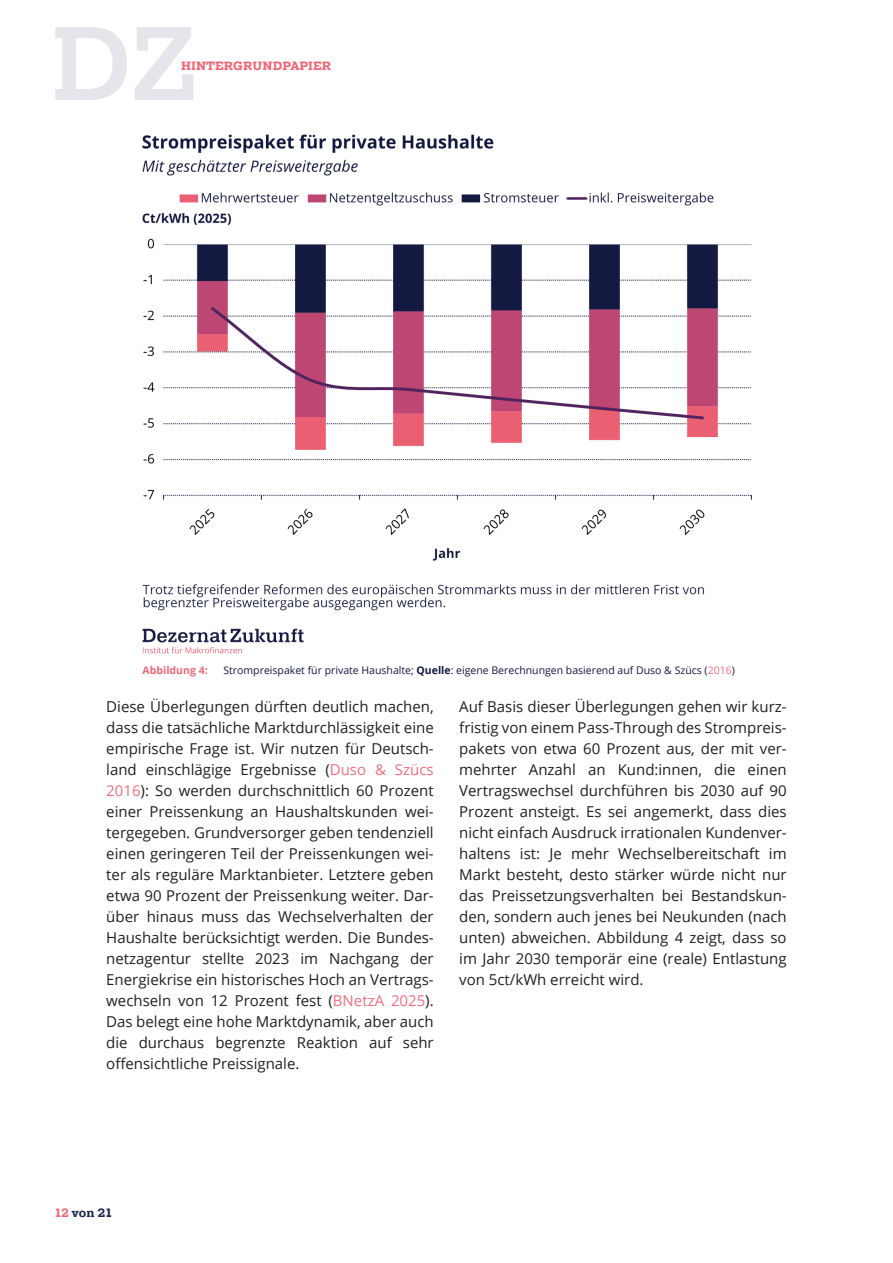
<style>
.page{position:relative;width:893px;height:1263px;background:#fff}
.page>*{position:absolute;margin:0;border:0;box-sizing:border-box;transform-origin:0 0}
.t1{font:15px "Open Sans";color:#231f20}
.t2{font:700 12px "Pragmatica Slab";letter-spacing:.01em;color:#f16676}
.t3{font:700 12px "Pragmatica Slab";letter-spacing:-.02em;color:#1b2850}
.t4{font:10.5px "Open Sans";color:#131843}
.t5{font:700 10.5px "Open Sans";color:#f16778}
.s1{font-weight:700}
.s2{color:#f16f7c}
.s3{color:#f16778}
</style>
<div class="page">
<svg style="left:55px;top:27px;width:72px;height:73px"></svg>
<svg style="left:135px;top:27px;width:58px;height:73px"></svg>
<img style="left:142px;top:134px;width:610px;height:520px">
<p class="t2" style="left:181px;top:62px;width:152px">HINTERGRUNDPAPIER</p>
<p class="t5" style="left:143px;top:666px;width:67px">Abbildung 4:</p>
<p class="t4" style="left:223px;top:666px;width:513px">Strompreispaket für private Haushalte; <span class="s1">Quelle</span>: eigene Berechnungen basierend auf Duso &amp; Szücs (<span class="s2">2016</span>)</p>
<p class="t1" style="left:106px;top:701px;width:329px">Diese Überlegungen dürften deutlich machen,</p>
<p class="t1" style="left:106px;top:722px;width:329px">dass die tatsächliche Marktdurchlässigkeit eine</p>
<p class="t1" style="left:106px;top:743px;width:329px">empirische Frage ist. Wir nutzen für Deutsch-</p>
<p class="t1" style="left:106px;top:764px;width:329px">land einschlägige Ergebnisse (<span class="s2">Duso &amp; Szücs</span></p>
<p class="t1" style="left:106px;top:785px;width:329px"><span class="s2">2016</span>): So werden durchschnittlich 60 Prozent</p>
<p class="t1" style="left:106px;top:806px;width:329px">einer Preissenkung an Haushaltskunden wei-</p>
<p class="t1" style="left:106px;top:827px;width:329px">tergegeben. Grundversorger geben tendenziell</p>
<p class="t1" style="left:106px;top:848px;width:329px">einen geringeren Teil der Preissenkungen wei-</p>
<p class="t1" style="left:106px;top:869px;width:329px">ter als reguläre Marktanbieter. Letztere geben</p>
<p class="t1" style="left:106px;top:890px;width:329px">etwa 90 Prozent der Preissenkung weiter. Dar-</p>
<p class="t1" style="left:106px;top:911px;width:329px">über hinaus muss das Wechselverhalten der</p>
<p class="t1" style="left:106px;top:932px;width:329px">Haushalte berücksichtigt werden. Die Bundes-</p>
<p class="t1" style="left:106px;top:953px;width:329px">netzagentur stellte 2023 im Nachgang der</p>
<p class="t1" style="left:106px;top:974px;width:329px">Energiekrise ein historisches Hoch an Vertrags-</p>
<p class="t1" style="left:106px;top:995px;width:329px">wechseln von 12 Prozent fest (<span class="s2">BNetzA 2025</span>).</p>
<p class="t1" style="left:106px;top:1016px;width:329px">Das belegt eine hohe Marktdynamik, aber auch</p>
<p class="t1" style="left:106px;top:1037px;width:329px">die durchaus begrenzte Reaktion auf sehr</p>
<p class="t1" style="left:106px;top:1058px;width:195px">offensichtliche Preissignale.</p>
<p class="t1" style="left:459px;top:701px;width:329px">Auf Basis dieser Überlegungen gehen wir kurz-</p>
<p class="t1" style="left:459px;top:722px;width:329px">fristig von einem Pass-Through des Strompreis-</p>
<p class="t1" style="left:459px;top:743px;width:329px">pakets von etwa 60 Prozent aus, der mit ver-</p>
<p class="t1" style="left:459px;top:764px;width:329px">mehrter Anzahl an Kund:innen, die einen</p>
<p class="t1" style="left:459px;top:785px;width:329px">Vertragswechsel durchführen bis 2030 auf 90</p>
<p class="t1" style="left:459px;top:806px;width:329px">Prozent ansteigt. Es sei angemerkt, dass dies</p>
<p class="t1" style="left:459px;top:827px;width:329px">nicht einfach Ausdruck irrationalen Kundenver-</p>
<p class="t1" style="left:459px;top:848px;width:329px">haltens ist: Je mehr Wechselbereitschaft im</p>
<p class="t1" style="left:459px;top:869px;width:329px">Markt besteht, desto stärker würde nicht nur</p>
<p class="t1" style="left:459px;top:890px;width:329px">das Preissetzungsverhalten bei Bestandskun-</p>
<p class="t1" style="left:459px;top:911px;width:329px">den, sondern auch jenes bei Neukunden (nach</p>
<p class="t1" style="left:459px;top:932px;width:329px">unten) abweichen. Abbildung 4 zeigt, dass so</p>
<p class="t1" style="left:459px;top:953px;width:329px">im Jahr 2030 temporär eine (reale) Entlastung</p>
<p class="t1" style="left:459px;top:974px;width:186px">von 5ct/kWh erreicht wird.</p>
<p class="t3" style="left:54px;top:1209px;width:60px"><span class="s3">12</span> von 21</p>
</div>
